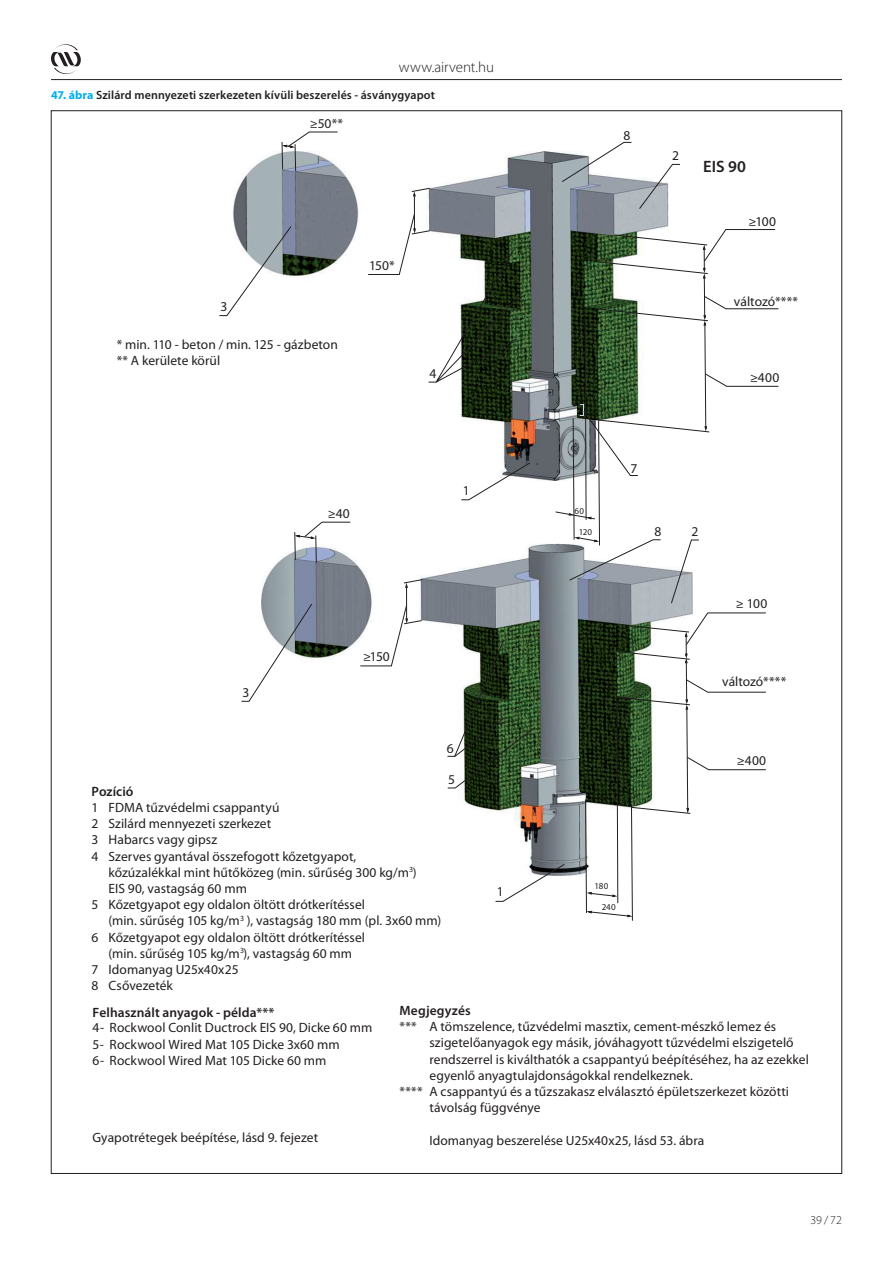
<style>
.page{position:relative;width:893px;height:1263px;background:#fff}
.page>*{position:absolute;margin:0;border:0;box-sizing:border-box;transform-origin:0 0}
.t1{font:600 16.5px "Myriad Pro";color:#231f20}
.t2{font:300 15px "Myriad Pro";letter-spacing:-.005em;color:#231f20}
.t3{font:13.5px/16.2px "Myriad Pro";letter-spacing:.005em;color:#231f20}
.t4{font:600 13.5px "Myriad Pro";letter-spacing:.005em;color:#231f20}
.t5{font:600 12px "Myriad Pro";letter-spacing:.01em;color:#231f20}
.t6{font:300 12px "Myriad Pro";color:#231f20}
.t7{font:9px "Myriad Pro";letter-spacing:.005em;color:#231f20}
.s1{font-weight:700;color:#00aeef}
</style>
<div class="page">
<hr style="left:51px;top:79px;width:791px;height:1px;background:#231f20">
<img style="left:262px;top:544px;width:430px;height:332px">
<img style="left:233px;top:151px;width:436px;height:330px">
<svg style="left:219px;top:226px;width:72px;height:90px"></svg>
<svg style="left:562px;top:142px;width:70px;height:40px"></svg>
<svg style="left:597px;top:229px;width:178px;height:51px"></svg>
<hr style="left:704px;top:276px;width:1px;height:40px;background:#231f20">
<svg style="left:241px;top:603px;width:71px;height:99px"></svg>
<svg style="left:447px;top:639px;width:88px;height:149px"></svg>
<svg style="left:617px;top:612px;width:149px;height:52px"></svg>
<hr style="left:686px;top:661px;width:1px;height:39px;background:#231f20">
<svg style="left:639px;top:164px;width:41px;height:45px"></svg>
<svg style="left:411px;top:188px;width:19px;height:10px"></svg>
<hr style="left:414px;top:195px;width:1px;height:36px;background:#231f20">
<svg style="left:403px;top:579px;width:19px;height:10px"></svg>
<svg style="left:360px;top:605px;width:62px;height:61px"></svg>
<hr style="left:406px;top:585px;width:1px;height:36px;background:#231f20">
<svg style="left:461px;top:462px;width:70px;height:38px"></svg>
<svg style="left:584px;top:679px;width:182px;height:242px"></svg>
<svg style="left:495px;top:864px;width:70px;height:38px"></svg>
<svg style="left:555px;top:296px;width:224px;height:308px"></svg>
<svg style="left:368px;top:214px;width:156px;height:171px"></svg>
<svg style="left:279px;top:132px;width:59px;height:40px"></svg>
<svg style="left:292px;top:522px;width:59px;height:41px"></svg>
<svg style="left:51px;top:44px;width:30px;height:30px"></svg>
<p class="t2" style="left:399px;top:60px;width:97px">www .airvent .hu</p>
<p class="t5" style="left:51px;top:89px;width:385px"><span class="s1">47. ábra</span> Szilárd mennyezeti szerkezeten kívüli beszerelés - ásványgyapot</p>
<p class="t3" style="left:310px;top:116px;width:35px">≥50**</p>
<p class="t3" style="left:221px;top:299px;width:8px">3</p>
<p class="t3" style="left:117px;top:337px;width:223px">* min. 110 - beton / min. 125 - gázbeton ** A kerülete körül</p>
<p class="t3" style="left:369px;top:258px;width:27px">150*</p>
<p class="t3" style="left:429px;top:366px;width:8px">4</p>
<p class="t3" style="left:328px;top:506px;width:24px">≥40</p>
<p class="t3" style="left:463px;top:483px;width:8px">1</p>
<p class="t4" style="left:92px;top:785px;width:43px">Pozíció</p>
<p class="t3" style="left:242px;top:684px;width:8px">3</p>
<p class="t3" style="left:363px;top:649px;width:28px">≥150</p>
<p class="t3" style="left:447px;top:741px;width:8px">6</p>
<p class="t3" style="left:448px;top:771px;width:8px">5</p>
<p class="t3" style="left:92px;top:800px;width:189px">1 FDMA tűzvédelmi csappantyú</p>
<p class="t3" style="left:92px;top:816px;width:181px">2 Szilárd mennyezeti szerkezet</p>
<p class="t3" style="left:92px;top:832px;width:127px">3 Habarcs vagy gipsz</p>
<p class="t3" style="left:92px;top:848px;width:266px">4 Szerves gyantával összefogott kőzetgyapot,</p>
<p class="t3" style="left:109px;top:865px;width:309px">kőzúzalékkal mint hűtőközeg (min. sűrűség 300 kg/m<sup>3</sup>)</p>
<p class="t3" style="left:109px;top:881px;width:140px">EIS 90, vastagság 60 mm</p>
<p class="t3" style="left:92px;top:897px;width:275px">5 Kőzetgyapot egy oldalon öltött drótkerítéssel</p>
<p class="t3" style="left:109px;top:913px;width:334px">(min. sűrűség 105 kg/m<sup>3</sup> ), vastagság 180 mm (pl. 3x60 mm)</p>
<p class="t3" style="left:92px;top:929px;width:275px">6 Kőzetgyapot egy oldalon öltött drótkerítéssel</p>
<p class="t3" style="left:109px;top:946px;width:245px">(min. sűrűség 105 kg/m<sup>3</sup>), vastagság 60 mm</p>
<p class="t3" style="left:92px;top:962px;width:149px">7 Idomanyag U25x40x25</p>
<p class="t3" style="left:92px;top:978px;width:83px">8 Csővezeték</p>
<p class="t4" style="left:93px;top:1005px;width:183px">Felhasznált anyagok - példa***</p>
<p class="t4" style="left:400px;top:1004px;width:73px">Megjegyzés</p>
<p class="t3" style="left:497px;top:884px;width:8px">1</p>
<p class="t3" style="left:623px;top:127px;width:8px">8</p>
<p class="t3" style="left:672px;top:148px;width:8px">2</p>
<p class="t1" style="left:703px;top:158px;width:44px">EIS 90</p>
<p class="t3" style="left:749px;top:214px;width:29px">≥100</p>
<p class="t3" style="left:734px;top:294px;width:66px">változó****</p>
<p class="t3" style="left:750px;top:370px;width:31px">≥400</p>
<p class="t7" style="left:575px;top:506px;width:11px">60</p>
<p class="t7" style="left:579px;top:528px;width:15px">120</p>
<p class="t3" style="left:630px;top:460px;width:8px">7</p>
<p class="t3" style="left:654px;top:524px;width:8px">8</p>
<p class="t3" style="left:692px;top:524px;width:8px">2</p>
<p class="t3" style="left:736px;top:596px;width:33px">≥ 100</p>
<p class="t3" style="left:722px;top:674px;width:66px">változó****</p>
<p class="t3" style="left:737px;top:753px;width:31px">≥400</p>
<p class="t7" style="left:595px;top:882px;width:15px">180</p>
<p class="t7" style="left:602px;top:902px;width:16px">240</p>
<p class="t3" style="left:93px;top:1020px;width:281px">4- Rockwool Conlit Ductrock EIS 90, Dicke 60 mm<br>5- Rockwool Wired Mat 105 Dicke 3x60 mm<br>6- Rockwool Wired Mat 105 Dicke 60 mm</p>
<p class="t3" style="left:93px;top:1129px;width:227px">Gyapotrétegek beépítése, lásd 9. fejezet</p>
<p class="t3" style="left:400px;top:1019px;width:378px">*** A tömszelence, tűzvédelmi masztix, cement-mészkő lemez és</p>
<p class="t3" style="left:429px;top:1035px;width:366px">szigetelőanyagok egy másik, jóváhagyott tűzvédelmi elszigetelő</p>
<p class="t3" style="left:429px;top:1051px;width:381px">rendszerrel is kiválthatók a csappantyú beépítéséhez, ha az ezekkel</p>
<p class="t3" style="left:429px;top:1067px;width:265px">egyenlő anyagtulajdonságokkal rendelkeznek.</p>
<p class="t3" style="left:400px;top:1084px;width:391px">**** A csappantyú és a tűzszakasz elválasztó épületszerkezet közötti</p>
<p class="t3" style="left:429px;top:1100px;width:113px">távolság függvénye</p>
<p class="t3" style="left:429px;top:1132px;width:277px">Idomanyag beszerelése U25x40x25, lásd 53. ábra</p>
<p class="t6" style="left:810px;top:1214px;width:33px">39 / 72</p>
</div>
